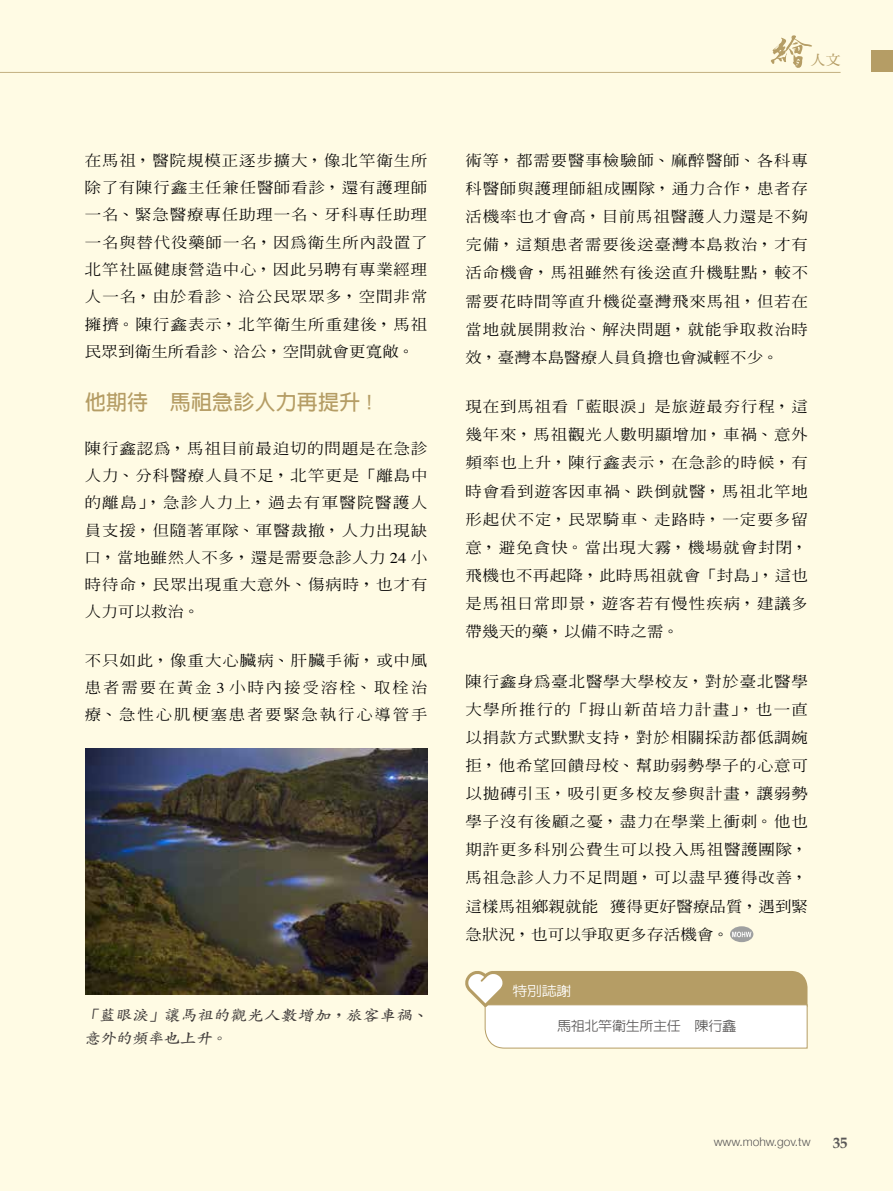
<style>
.page{position:relative;width:893px;height:1191px;background:#fffbe4}
.page>*{position:absolute;margin:0;border:0;box-sizing:border-box;transform-origin:0 0}
.t1{font:700 21px "AR Hei B5";letter-spacing:.01em;color:#b59d65}
.t2{font:700 15px "Book Antiqua";color:#595757}
.t3{font:500 14.85px/28px "AR Ming B5";letter-spacing:.05em;color:#000;text-align:justify;scale:1.11 1}
.t4{font:700 14.85px/22.5px "AR Kai B5";color:#3e3a39;scale:1.11 1}
.t5{font:500 13.5px "AR Hei B5";letter-spacing:-.035em;color:#595757;scale:1.06 1}
.t6{font:500 13.5px "AR Hei B5";color:#fff;scale:1.11 1}
.t7{font:700 13.5px "AR Ming B5";color:#b59d65;scale:1.11 1}
.t8{font:300 12px "Helvetica Neue";letter-spacing:-.005em;color:#595757}
.s1{font-family:"Times";font-weight:400}
</style>
<div class="page">
<div style="left:730px;top:926px;width:23px;height:16px;background:#9fa0a0;border-radius:50%"></div>
<svg style="left:732px;top:931px;width:19px;height:6px"></svg>
<img style="left:85px;top:748px;width:342px;height:246px">
<svg style="left:465px;top:971px;width:343px;height:77px;background:#e0d5bd"></svg>
<svg style="left:771px;top:35px;width:41px;height:33px"></svg>
<hr style="left:0;top:72px;width:841px;height:1px;background:#c3b082">
<div style="left:871px;top:51px;width:22px;height:21px;background:#b59d65"></div>
<p class="t3" style="left:85px;top:147px;width:310px;line-height:27.3px">在馬祖，醫院規模正逐步擴大，像北竿衛生所除了有陳行鑫主任兼任醫師看診，還有護理師一名、緊急醫療專任助理一名、牙科專任助理一名與替代役藥師一名，因為衛生所內設置了北竿社區健康營造中心，因此另聘有專業經理人一名，由於看診、洽公民眾眾多，空間非常擁擠。陳行鑫表示，北竿衛生所重建後，馬祖民眾到衛生所看診、洽公，空間就會更寬敞。</p>
<h1 class="t1" style="left:85px;top:391px;width:296px">他期待　馬祖急診人力再提升！</h1>
<p class="t3" style="left:85px;top:434px;width:311px;line-height:27.3px">陳行鑫認為，馬祖目前最迫切的問題是在急診人力、分科醫療人員不足，北竿更是「離島中的離島」，急診人力上，過去有軍醫院醫護人員支援，但隨著軍隊、軍醫裁撤，人力出現缺口，當地雖然人不多，還是需要急診人力 <span class="s1">24</span> 小時待命，民眾出現重大意外、傷病時，也才有人力可以救治。</p>
<p class="t3" style="left:85px;top:646px;width:310px;line-height:27.3px">不只如此，像重大心臟病、肝臟手術，或中風患者需要在黃金 <span class="s1">3</span> 小時內接受溶栓、取栓治療、急性心肌梗塞患者要緊急執行心導管手</p>
<p class="t4" style="left:82px;top:1004px;width:314px">「藍眼淚」讓馬祖的觀光人數增加，旅客車禍、意外的頻率也上升。</p>
<p class="t7" style="left:810px;top:53px;width:29px">人文</p>
<p class="t3" style="left:465px;top:146px;width:310px">術等，都需要醫事檢驗師、麻醉醫師、各科專科醫師與護理師組成團隊，通力合作，患者存活機率也才會高，目前馬祖醫護人力還是不夠完備，這類患者需要後送臺灣本島救治，才有活命機會，馬祖雖然有後送直升機駐點，較不需要花時間等直升機從臺灣飛來馬祖，但若在當地就展開救治、解決問題，就能爭取救治時效，臺灣本島醫療人員負擔也會減輕不少。</p>
<p class="t3" style="left:465px;top:392px;width:310px">現在到馬祖看「藍眼淚」是旅遊最夯行程，這幾年來，馬祖觀光人數明顯增加，車禍、意外頻率也上升，陳行鑫表示，在急診的時候，有時會看到遊客因車禍、跌倒就醫，馬祖北竿地形起伏不定，民眾騎車、走路時，一定要多留意，避免貪快。當出現大霧，機場就會封閉，飛機也不再起降，此時馬祖就會「封島」，這也是馬祖日常即景，遊客若有慢性疾病，建議多帶幾天的藥，以備不時之需。</p>
<p class="t3" style="left:465px;top:667px;width:310px">陳行鑫身為臺北醫學大學校友，對於臺北醫學大學所推行的「拇山新苗培力計畫」，也一直以捐款方式默默支持，對於相關採訪都低調婉拒，他希望回饋母校、幫助弱勢學子的心意可以拋磚引玉，吸引更多校友參與計畫，讓弱勢學子沒有後顧之憂，盡力在學業上衝刺。他也期許更多科別公費生可以投入馬祖醫護團隊，馬祖急診人力不足問題，可以盡早獲得改善，這樣馬祖鄉親就能 獲得更好醫療品質，遇到緊急狀況，也可以爭取更多存活機會。</p>
<p class="t6" style="left:513px;top:984px;width:55px">特別誌謝</p>
<p class="t5" style="left:557px;top:1019px;width:171px">馬祖北竿衛生所主任 陳行鑫</p>
<p class="t8" style="left:714px;top:1134px;width:98px">www.mohw.gov.tw</p>
<p class="t2" style="left:833px;top:1134px;width:16px">35</p>
</div>
